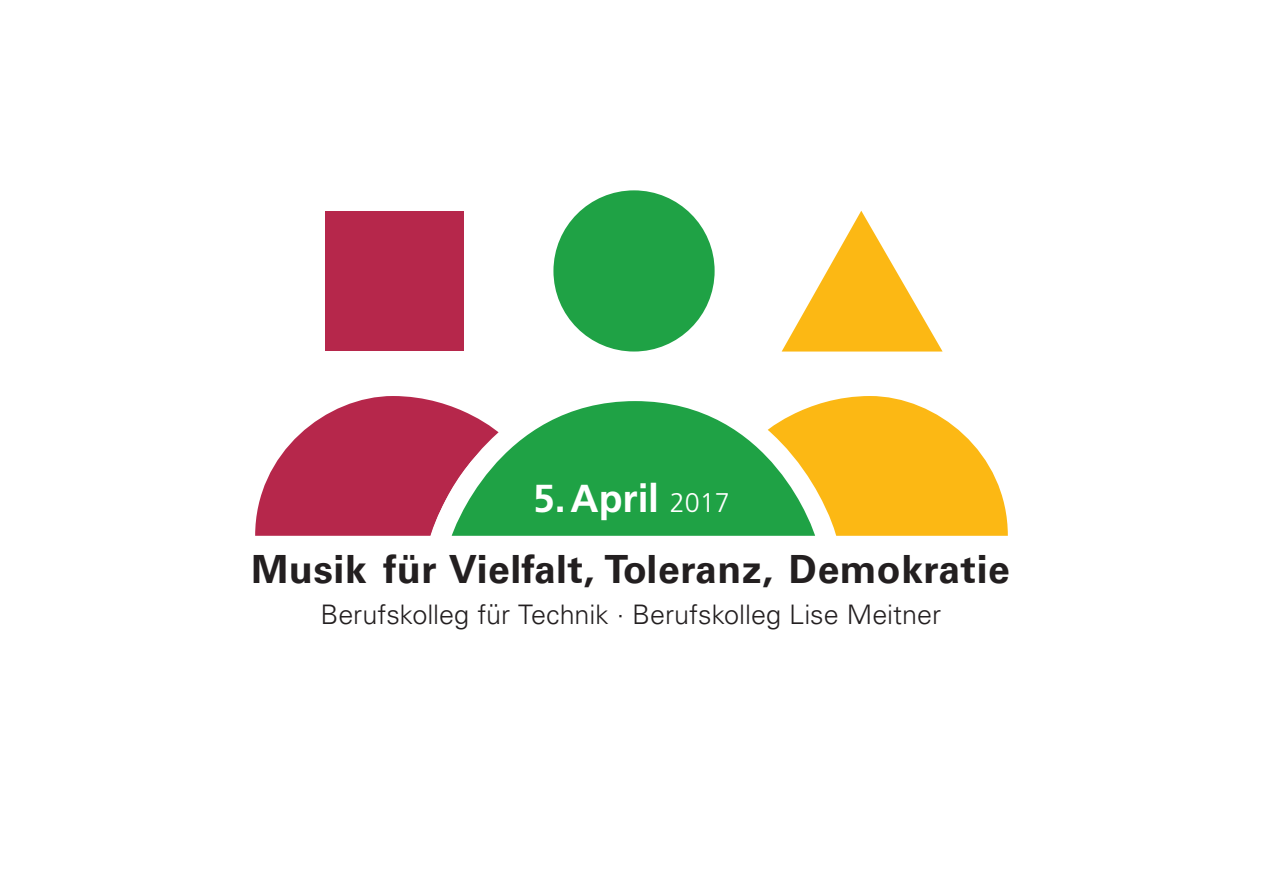
<style>
.page{position:relative;width:1263px;height:893px;background:#fff}
.page>*{position:absolute;margin:0;border:0;box-sizing:border-box;transform-origin:0 0}
.t1{font:700 39px "Univers LT Pro 65";letter-spacing:.015em;color:#231f20}
.t2{font:700 39px "Frutiger LT Pro";color:#fff}
.t3{font:300 27px "Univers LT Pro 45";color:#231f20}
.s1{font-family:"Frutiger LT Std";font-weight:300;font-size:27px}
</style>
<div class="page">
<svg style="left:255px;top:396px;width:156px;height:140px"></svg>
<div style="left:326px;top:211px;width:138px;height:140px;background:#b6274b"></div>
<svg style="left:782px;top:211px;width:160px;height:141px"></svg>
<svg style="left:855px;top:396px;width:153px;height:140px"></svg>
<svg style="left:411px;top:396px;width:444px;height:140px"></svg>
<div style="left:553px;top:190px;width:162px;height:161px;background:#1fa245;border-radius:50%"></div>
<svg style="left:452px;top:401px;width:363px;height:135px;fill:#1fa245"></svg>
<h1 class="t2" style="left:533px;top:476px;width:198px">5.April <span class="s1">2017</span></h1>
<h1 class="t1" style="left:252px;top:542px;width:760px">Musik für Vielfalt, Toleranz, Demokratie</h1>
<p class="t3" style="left:320px;top:597px;width:622px">Berufskolleg für Technik ∙ Berufskolleg Lise Meitner</p>
</div>
